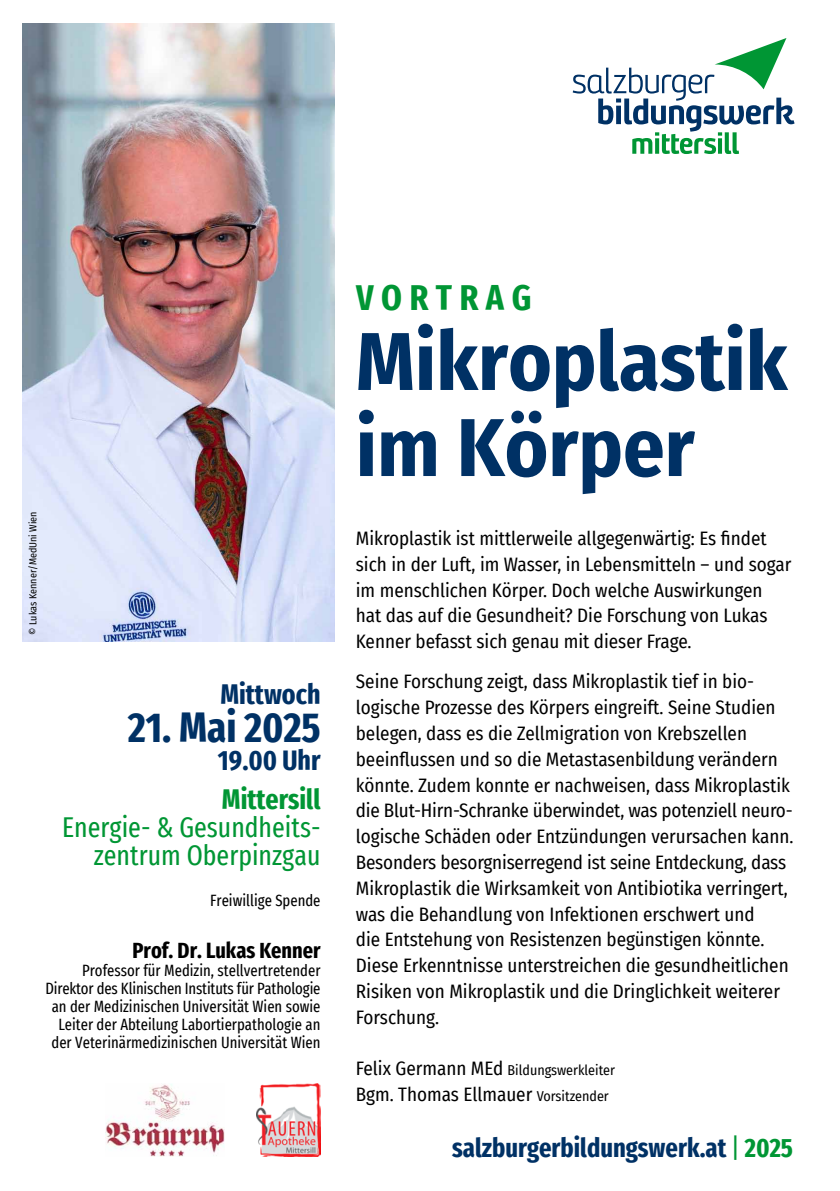
<style>
.page{position:relative;width:840px;height:1191px;background:#fff}
.page>*{position:absolute;margin:0;border:0;box-sizing:border-box;transform-origin:0 0}
.t1{font:700 82px/86px "Fira Sans Condensed";color:#003165}
.t2{font:700 extra-condensed 42px "Fira Sans";color:#003165}
.t3{font:700 extra-condensed 36px "Fira Sans";letter-spacing:.21em;color:#009634}
.t4{font:extra-condensed 28px/28px "Fira Sans";color:#009634;text-align:right}
.t5{font:700 extra-condensed 28px "Fira Sans";color:#003165}
.t6{font:700 extra-condensed 28px "Fira Sans";color:#009634}
.t7{font:700 extra-condensed 26.6px "Fira Sans";color:#003165}
.t8{font:700 extra-condensed 22px "Fira Sans";color:#000}
.t9{font:19px/25.8px "Fira Sans Condensed";color:#000}
.t10{font:extra-condensed 16px/18px "Fira Sans";color:#000;text-align:right}
.t11{font:14px "Fira Sans Condensed";color:#000}
.t12{font:10px "Fira Sans Condensed";color:#000}
.s1{font-size:19px}
.s2{font-size:14px}
.s3{font-weight:400;color:#009634}
.s4{color:#009634}
</style>
<div class="page">
<svg style="left:572px;top:38px;width:222px;height:116px"></svg>
<img style="left:22px;top:23px;width:312px;height:619px">
<img style="left:105px;top:1084px;width:119px;height:73px">
<img style="left:256px;top:1083px;width:64px;height:74px">
<p class="t12" style="left:25px;top:634px;width:125px;rotate:-90deg">© Lukas Kenner/MedUni Wien</p>
<h3 class="t5" style="left:220px;top:670px;width:101px">Mittwoch</h3>
<h2 class="t2" style="left:128px;top:692px;width:194px">21. Mai 2025</h2>
<h3 class="t5" style="left:218px;top:736px;width:104px">19.00 Uhr</h3>
<h3 class="t6" style="left:222px;top:776px;width:100px">Mittersill</h3>
<h3 class="t4" style="left:62px;top:812px;width:260px">Energie- &amp; Gesundheits&shy;zentrum Oberpinzgau</h3>
<p class="t10" style="left:210px;top:890px;width:112px">Freiwillige Spende</p>
<p class="t8" style="left:132px;top:932px;width:189px">Prof. Dr. Lukas Kenner</p>
<p class="t10" style="left:45px;top:961px;width:276px">Professor für Medizin, stellvertretender Direktor des Klinischen Instituts für Pathologie an der Medizinischen Universität Wien sowie Leiter der Abteilung Labortierpathologie an der Veterinärmedizinischen Universität Wien</p>
<h3 class="t3" style="left:356px;top:267px;width:177px">Vortrag</h3>
<h1 class="t1" style="left:355px;top:313px;width:433px">Mikroplastik im Körper</h1>
<p class="t9" style="left:355px;top:525px;width:437px">Mikroplastik ist mittlerweile allgegenwärtig: Es findet sich in der Luft, im Wasser, in Lebensmitteln – und sogar im menschlichen Körper. Doch welche Auswirkungen hat das auf die Gesundheit? Die Forschung von Lukas Kenner befasst sich genau mit dieser Frage.</p>
<p class="t9" style="left:355px;top:668px;width:439px">Seine Forschung zeigt, dass Mikroplastik tief in bio&shy;logische Prozesse des Körpers eingreift. Seine Studien belegen, dass es die Zellmigration von Krebszellen beeinflussen und so die Metastasenbildung verändern könnte. Zudem konnte er nachweisen, dass Mikroplastik die Blut-Hirn-Schranke überwindet, was potenziell neuro&shy;logische Schäden oder Entzündungen verursachen kann.<br>Besonders besorgniserregend ist seine Entdeckung, dass Mikroplastik die Wirksamkeit von Antibiotika verringert, was die Behandlung von Infektionen erschwert und<br>die Entstehung von Resistenzen begünstigen könnte.<br>Diese Erkenntnisse unterstreichen die gesundheitlichen Risiken von Mikroplastik und die Dringlichkeit weiterer Forschung.</p>
<p class="t11" style="left:355px;top:1060px;width:260px"><span class="s1">Felix Germann MEd</span> Bildungswerkleiter</p>
<p class="t9" style="left:355px;top:1081px;width:254px">Bgm. Thomas Ellmauer <span class="s2">Vorsitzender</span></p>
<h3 class="t7" style="left:452px;top:1125px;width:342px">salzburgerbildungswerk.at <span class="s3">|</span> <span class="s4">2025</span></h3>
</div>
